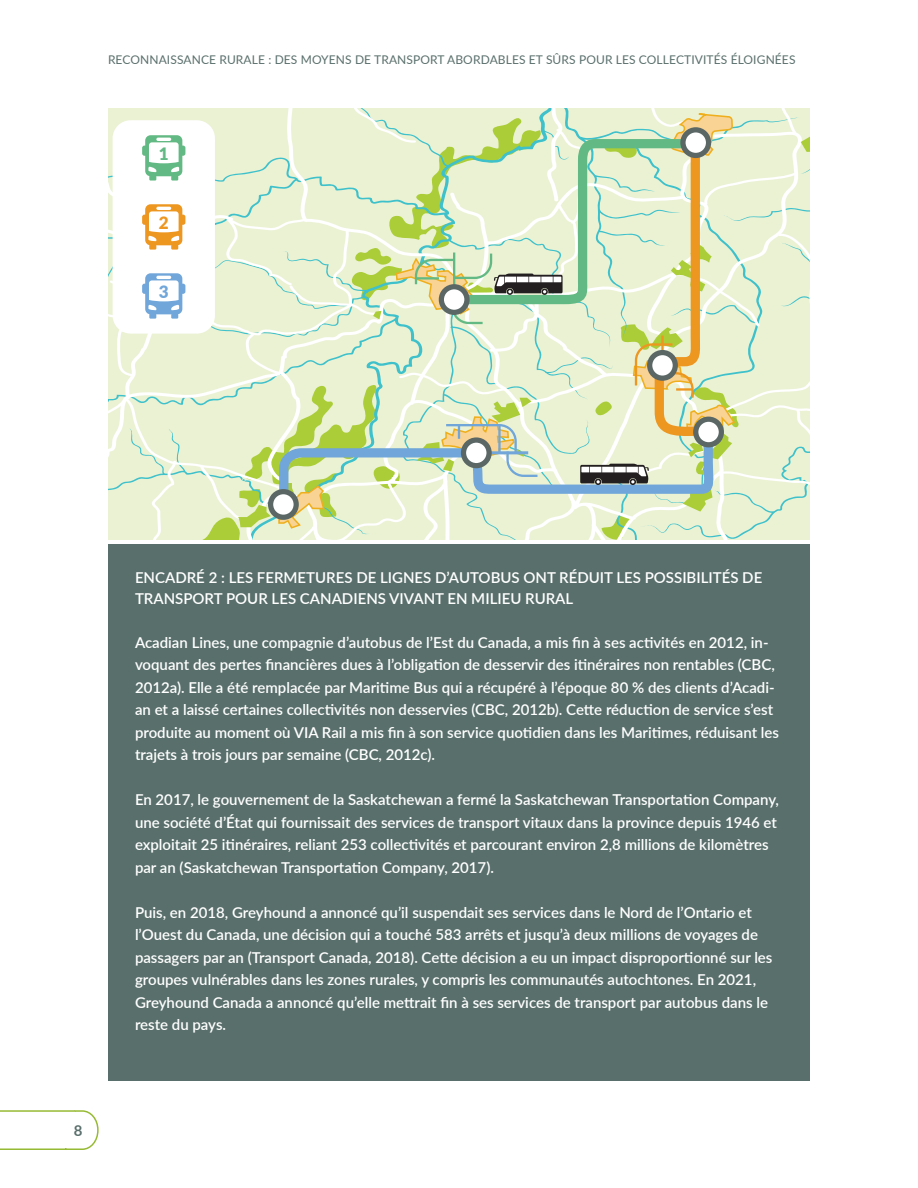
<style>
.page{position:relative;width:918px;height:1188px;background:#fff}
.page>*{position:absolute;margin:0;border:0;box-sizing:border-box;transform-origin:0 0}
.t1{font:900 17.1px "Lato";color:#63b983}
.t2{font:900 17.1px "Lato";color:#ed9620}
.t3{font:900 17.1px "Lato";color:#70a6d9}
.Box_Titles{font:600 15px/22.5px "Lato";color:#fff}
.t4{font:700 15px "Lato";color:#596f6b}
.t5{font:12px "Lato";letter-spacing:.01em;color:#596f6b}
</style>
<div class="page">
<svg style="left:0;top:1110px;width:99px;height:40px"></svg>
<svg style="left:108px;top:108px;width:702px;height:432px;background:#e7f1d6"></svg>
<svg style="left:170px;top:382px;width:233px;height:158px;background:#e1edc6"></svg>
<svg style="left:801px;top:108px;width:9px;height:44px"></svg>
<div style="left:113px;top:120px;width:102px;height:214px;background:#fff;border-radius:18px"></div>
<svg style="left:417px;top:398px;width:123px;height:24px;background:#dbeabf"></svg>
<svg style="left:275px;top:422px;width:305px;height:99px;background:#d4e2c2"></svg>
<svg style="left:271px;top:492px;width:25px;height:25px"></svg>
<div style="left:268px;top:489px;width:31px;height:31px;border:5px solid #5a6765;border-radius:50%"></div>
<svg style="left:563px;top:134px;width:17px;height:175px;background:#d8eacd"></svg>
<svg style="left:464px;top:440px;width:25px;height:26px"></svg>
<div style="left:461px;top:437px;width:31px;height:31px;border:5px solid #5a6765;border-radius:50%"></div>
<svg style="left:348px;top:108px;width:215px;height:217px;background:#d7e5c0"></svg>
<svg style="left:580px;top:108px;width:159px;height:432px;background:#d9e2bf"></svg>
<div style="left:145px;top:135px;width:37px;height:41px;background:#63b983;border-radius:5px"></div>
<div style="left:142px;top:146px;width:6px;height:10px;background:#63b983;border-radius:2px"></div>
<div style="left:179px;top:146px;width:6px;height:10px;background:#63b983;border-radius:2px"></div>
<hr style="left:156px;top:138px;width:15px;height:3px;background:#fff;border-radius:2px">
<svg style="left:148px;top:142px;width:31px;height:39px"></svg>
<div style="left:145px;top:204px;width:37px;height:41px;background:#ed9620;border-radius:5px"></div>
<div style="left:142px;top:215px;width:6px;height:10px;background:#ed9620;border-radius:2px"></div>
<div style="left:179px;top:215px;width:6px;height:10px;background:#ed9620;border-radius:2px"></div>
<hr style="left:156px;top:207px;width:15px;height:3px;background:#fff;border-radius:2px">
<svg style="left:148px;top:211px;width:31px;height:39px"></svg>
<div style="left:145px;top:273px;width:37px;height:41px;background:#70a6d9;border-radius:5px"></div>
<div style="left:142px;top:284px;width:6px;height:10px;background:#70a6d9;border-radius:2px"></div>
<div style="left:179px;top:284px;width:6px;height:10px;background:#70a6d9;border-radius:2px"></div>
<hr style="left:156px;top:276px;width:15px;height:3px;background:#fff;border-radius:2px">
<svg style="left:148px;top:280px;width:31px;height:39px"></svg>
<div style="left:108px;top:544px;width:702px;height:537px;background:#596f6b"></div>
<p class="t5" style="left:108px;top:51px;width:689px">RECONNAISSANCE RURALE : DES MOYENS DE TRANSPORT ABORDABLES ET SÛRS POUR LES COLLECTIVITÉS ÉLOIGNÉES</p>
<p class="t1" style="left:159px;top:141px;width:11px">1</p>
<p class="t2" style="left:159px;top:210px;width:11px">2</p>
<p class="t3" style="left:159px;top:279px;width:11px">3</p>
<p class="t4" style="left:74px;top:1119px;width:10px">8</p>
<p class="Box_Titles" style="left:135px;top:567px;width:629px;line-height:21px">ENCADRÉ 2 : LES FERMETURES DE LIGNES D’AUTOBUS ONT RÉDUIT LES POSSIBILITÉS DE<br>TRANSPORT POUR LES CANADIENS VIVANT EN MILIEU RURAL</p>
<p class="Box_Titles" style="left:135px;top:630px;width:646px">Acadian Lines, une compagnie d’autobus de l’Est du Canada, a mis fin à ses activités en 2012, in&shy;voquant des pertes financières dues à l’obligation de desservir des itinéraires non rentables (CBC, 2012a). Elle a été remplacée par Maritime Bus qui a récupéré à l’époque 80 % des clients d’Acadi&shy;an et a laissé certaines collectivités non desservies (CBC, 2012b). Cette réduction de service s’est produite au moment où VIA Rail a mis fin à son service quotidien dans les Maritimes, réduisant les trajets à trois jours par semaine (CBC, 2012c).</p>
<p class="Box_Titles" style="left:135px;top:788px;width:646px">En 2017, le gouvernement de la Saskatchewan a fermé la Saskatchewan Transportation Company, une société d’État qui fournissait des services de transport vitaux dans la province depuis 1946 et exploitait 25 itinéraires, reliant 253 collectivités et parcourant environ 2,8 millions de kilomètres par an (Saskatchewan Transportation Company, 2017).</p>
<p class="Box_Titles" style="left:135px;top:900px;width:639px">Puis, en 2018, Greyhound a annoncé qu’il suspendait ses services dans le Nord de l’Ontario et l’Ouest du Canada, une décision qui a touché 583 arrêts et jusqu’à deux millions de voyages de passagers par an (Transport Canada, 2018). Cette décision a eu un impact disproportionné sur les groupes vulnérables dans les zones rurales, y compris les communautés autochtones. En 2021, Greyhound Canada a annoncé qu’elle mettrait fin à ses services de transport par autobus dans le reste du pays.</p>
</div>
